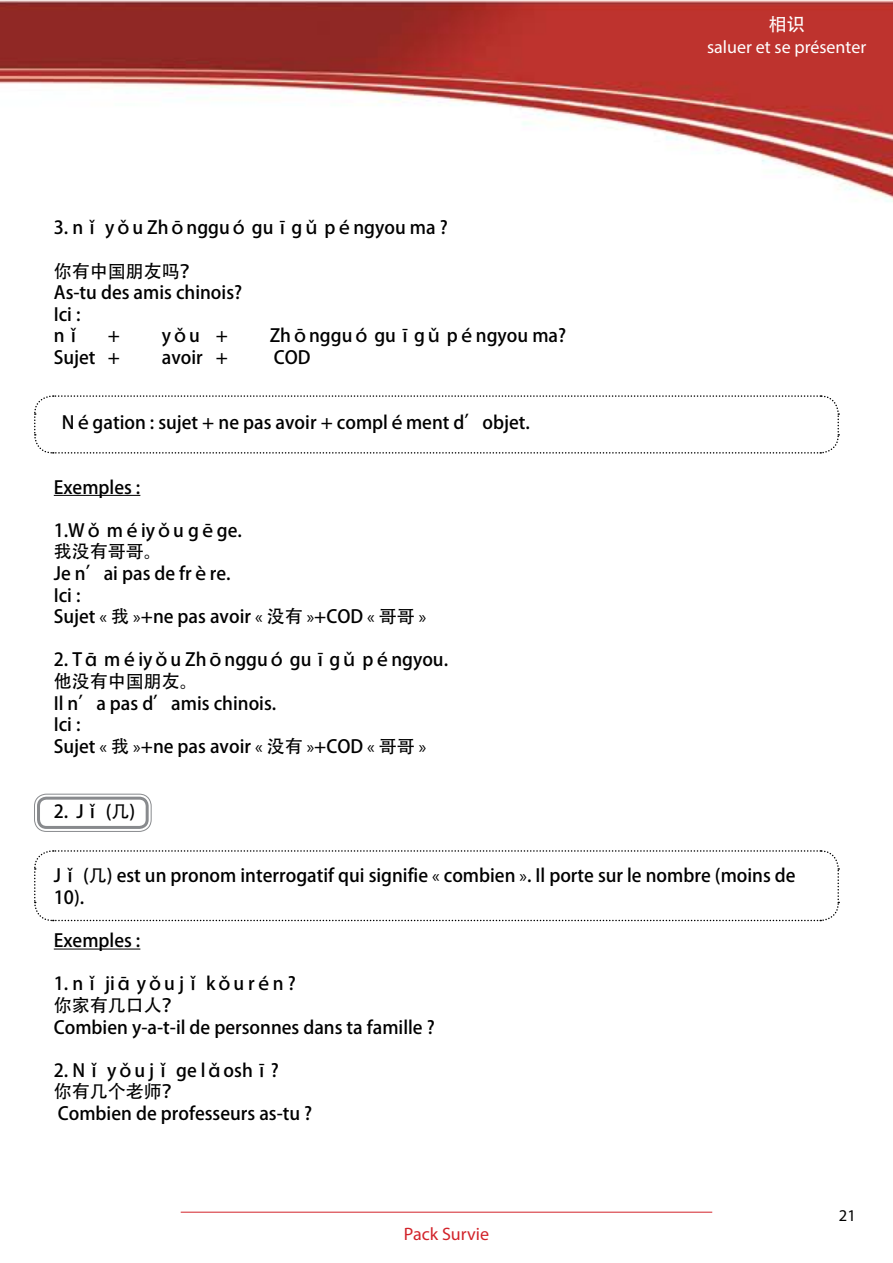
<style>
.page{position:relative;width:893px;height:1263px;background:#fff}
.page>*{position:absolute;margin:0;border:0;box-sizing:border-box;transform-origin:0 0}
.t1{font:18px/21.6px "Adobe Heiti Std";color:#000}
.t2{font:18px "Myriad Pro";color:#fff}
.t3{font:18px "Myriad Pro";color:#d2232a}
.t4{font:18px "Adobe Heiti Std";color:#fff}
.t5{font:16.5px "Myriad Pro";color:#000}
.s1{font-family:"Myriad Pro"}
</style>
<div class="page">
<hr style="left:181px;top:1212px;width:531px;height:1px;background:#d2232a">
<img style="left:0;top:0;width:893px;height:202px">
<hr style="left:54px;top:495px;width:86px;height:1px;background:#000">
<hr style="left:54px;top:948px;width:86px;height:1px;background:#000">
<svg style="left:34px;top:395px;width:806px;height:59px"></svg>
<svg style="left:34px;top:850px;width:806px;height:72px"></svg>
<div style="left:34px;top:794px;width:118px;height:38px;border:1px solid #888a8d;border-radius:12px"></div>
<div style="left:37px;top:797px;width:112px;height:32px;border:3px solid #888a8d;border-radius:8px"></div>
<p class="t1" style="left:54px;top:217px;width:395px">3. nǐ yǒu Zhōngguó guīgǔ péngyou ma ?</p>
<p class="t1" style="left:54px;top:261px;width:190px">你有中国朋友吗？<br>As-tu des amis chinois?<br>Ici :<br>nǐ</p>
<p class="t1" style="left:108px;top:325px;width:14px">+</p>
<p class="t1" style="left:162px;top:325px;width:68px">yǒu +</p>
<p class="t1" style="left:270px;top:325px;width:298px">Zhōngguó guīgǔ péngyou ma?</p>
<p class="t1" style="left:54px;top:347px;width:68px">Sujet +</p>
<p class="t1" style="left:162px;top:347px;width:68px">avoir +</p>
<p class="t1" style="left:274px;top:347px;width:38px">COD</p>
<p class="t1" style="left:62px;top:412px;width:470px">Négation : sujet + ne pas avoir + complément d’objet.</p>
<p class="t1" style="left:54px;top:477px;width:88px">Exemples :</p>
<p class="t1" style="left:54px;top:520px;width:374px">1.Wǒ méiyǒu gēge.<br>我没有哥哥。<br>Je n’ai pas de frère.<br>Ici :<br>Sujet <span class="s1">«</span> 我 <span class="s1">»</span>+ne pas avoir <span class="s1">«</span> 没有 <span class="s1">»</span>+COD <span class="s1">«</span> 哥哥 <span class="s1">»</span></p>
<p class="t1" style="left:54px;top:649px;width:396px">2. Tā méiyǒu Zhōngguó guīgǔ péngyou.他没有中国朋友。<br>Il n’a pas d’amis chinois.<br>Ici :<br>Sujet <span class="s1">«</span> 我 <span class="s1">»</span>+ne pas avoir <span class="s1">«</span> 没有 <span class="s1">»</span>+COD <span class="s1">«</span> 哥哥 <span class="s1">»</span></p>
<p class="t1" style="left:54px;top:801px;width:83px">2. Jǐ (几)</p>
<p class="t4" style="left:769px;top:14px;width:37px">相识</p>
<p class="t2" style="left:707px;top:36px;width:161px">saluer et se présenter</p>
<p class="t1" style="left:54px;top:865px;width:743px">Jǐ (几) est un pronom interrogatif qui signifie <span class="s1">«</span> combien <span class="s1">»</span>. Il porte sur le nombre (moins de<br>10).</p>
<p class="t1" style="left:54px;top:930px;width:88px">Exemples :</p>
<p class="t1" style="left:54px;top:973px;width:382px">1. nǐ jiā yǒu jǐ kǒu rén ?<br>你家有几口人？<br>Combien y-a-t-il de personnes dans ta famille ?</p>
<p class="t1" style="left:54px;top:1060px;width:260px">2. Nǐ yǒu jǐ ge lǎoshī?<br>你有几个老师？<br>Combien de professeurs as-tu ?</p>
<p class="t3" style="left:404px;top:1223px;width:87px">Pack Survie</p>
<p class="t5" style="left:839px;top:1206px;width:18px">21</p>
</div>
